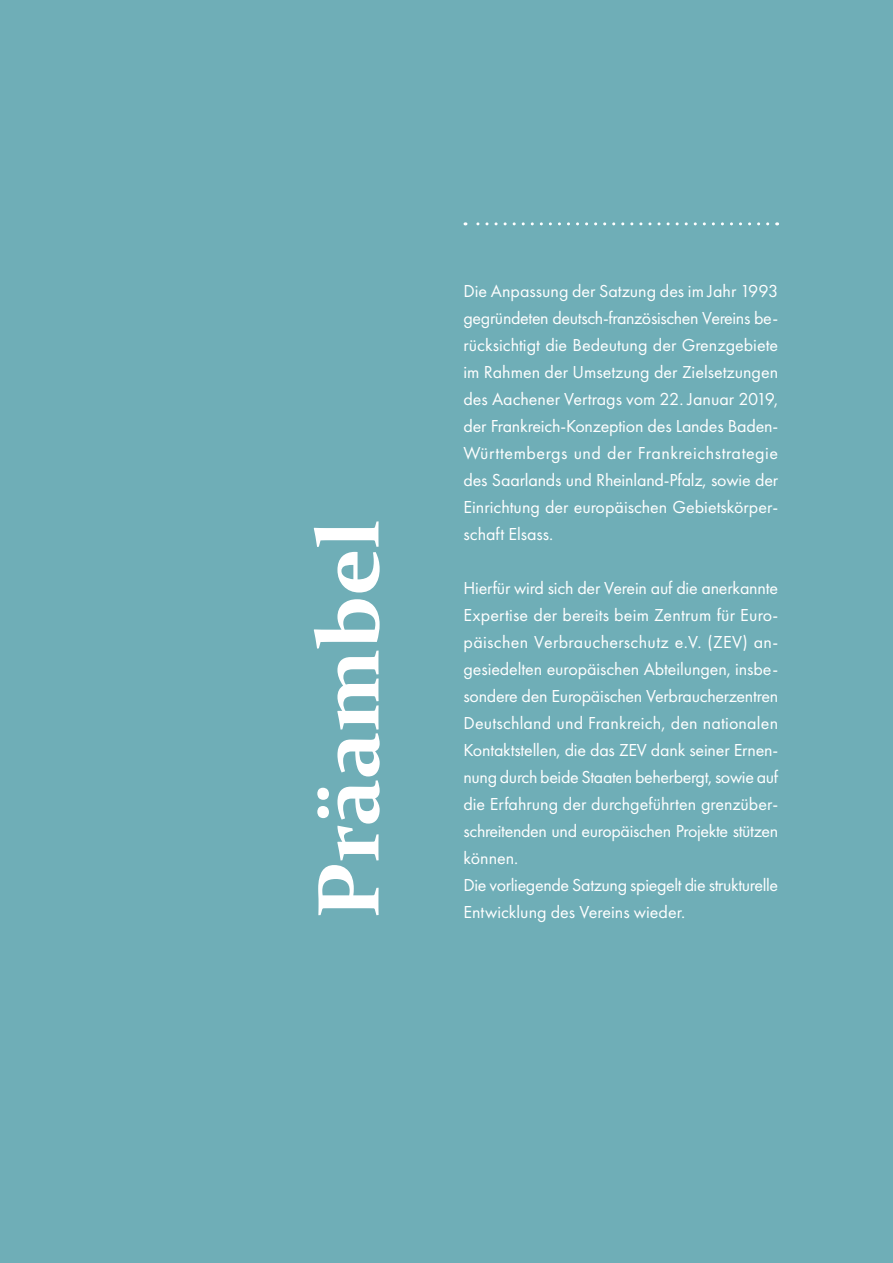
<style>
.page{position:relative;width:893px;height:1263px;background:#6faeb7}
.page>*{position:absolute;margin:0;border:0;box-sizing:border-box;transform-origin:0 0}
.t1{font:700 87.9px "Constantia";color:#fff}
.t2{font:18px/27px "Futura PT";letter-spacing:-.02em;color:#fff;text-align:justify}
.t3{font:18px "Futura PT";color:#fff}
</style>
<div class="page">
<svg style="left:465px;top:222px;width:303px;height:3px"></svg>
<p class="t1" style="left:288px;top:919px;width:401px;rotate:-90deg">Präambel</p>
<p class="t2" style="left:463px;top:277px;width:316px">Die Anpassung der Satzung des im Jahr 1993 gegründeten deutsch-französischen Vereins be&shy;rücksichtigt die Bedeutung der Grenzgebiete im Rahmen der Umsetzung der Zielsetzungen des Aachener Vertrags vom 22. Januar 2019, der Frankreich-Konzeption des Landes Baden-Württembergs und der Frankreichstrategie des Saarlands und Rheinland-Pfalz, sowie der Einrichtung der europäischen Gebietskörper&shy;schaft Elsass.</p>
<p class="t2" style="left:463px;top:574px;width:316px">Hierfür wird sich der Verein auf die anerkannte Expertise der bereits beim Zentrum für Euro&shy;päischen Verbraucherschutz e.V. (ZEV) an&shy;gesiedelten europäischen Abteilungen, insbe&shy;sondere den Europäischen Verbraucherzentren Deutschland und Frankreich, den nationalen Kontaktstellen, die das ZEV dank seiner Ernen&shy;nung durch beide Staaten beherbergt, sowie auf die Erfahrung der durchgeführten grenzüber&shy;schreitenden und europäischen Projekte stützen können.</p>
<p class="t2" style="left:463px;top:871px;width:316px">Die vorliegende Satzung spiegelt die strukturelle</p>
<p class="t3" style="left:463px;top:901px;width:223px">Entwicklung des Vereins wieder.</p>
</div>
